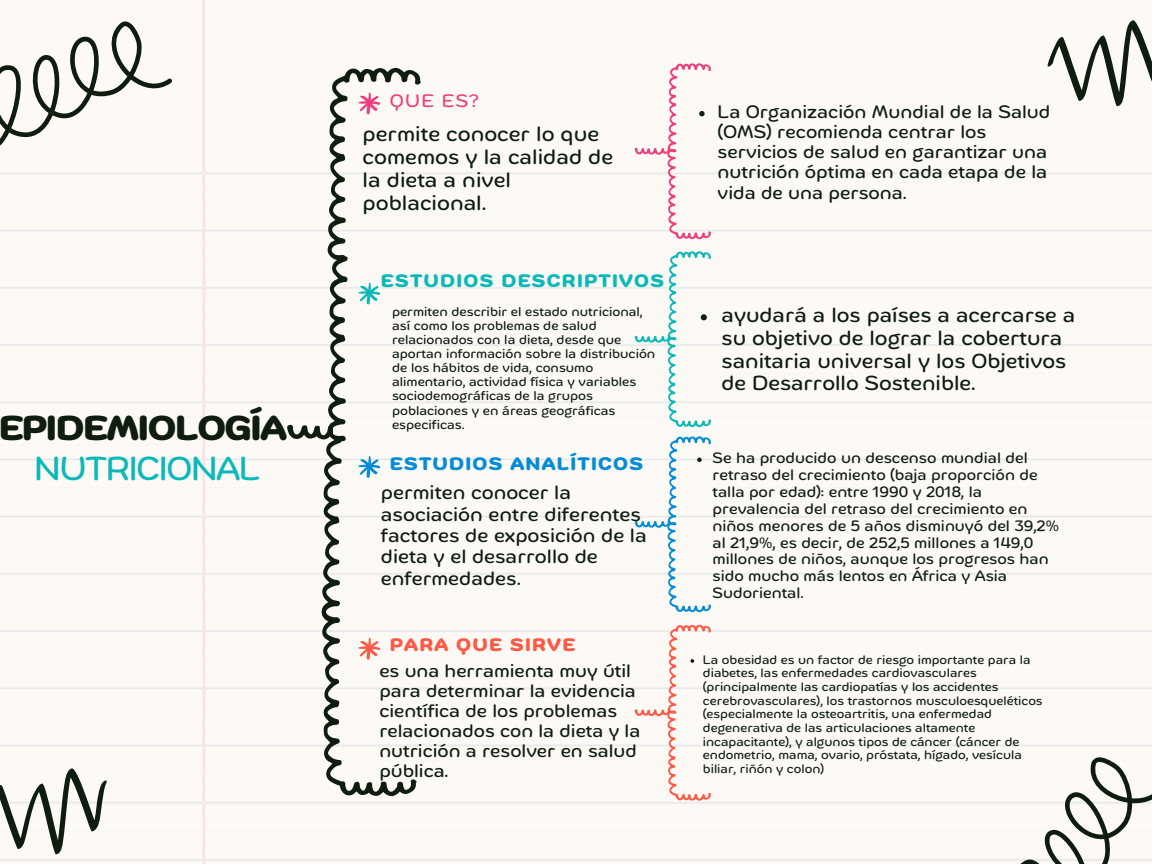
<style>
.page{position:relative;width:1152px;height:864px;background:#fdfaf5}
.page>*{position:absolute;margin:0;border:0;box-sizing:border-box;transform-origin:0 0}
.t1{font:700 34.5px "Mommi";letter-spacing:-.04em;color:#0f1d11}
.t2{font:33px "Mommi";letter-spacing:-.04em;color:#0cb9b8}
.t3{font:20.55px/23.1px "Mommi";color:#0f1d11}
.t4{font:20.25px/22.8px "Mommi";color:#0f1d11}
.t5{font:19.05px/21.5px "Mommi";color:#0f1d11}
.t6{font:18px/20.2px "Mommi";color:#0f1d11}
.t7{font:700 18px "Mommi";letter-spacing:.07em;color:#0cb9b8}
.t8{font:700 18px "Mommi";letter-spacing:.07em;color:#058cd7}
.t9{font:700 18px "Mommi";letter-spacing:.07em;color:#fd5a46}
.t10{font:18px "Mommi";color:#ef3e7c}
.t11{font:17.85px/20.1px "Mommi";color:#0f1d11}
.t12{font:15px/16.8px "Mommi";color:#0f1d11}
.t13{font:12.6px/14.1px "Mommi";color:#0f1d11}
.t14{font:12.15px/13.6px "Mommi";color:#0f1d11}
</style>
<div class="page">
<svg style="left:0;top:21px;width:172px;height:128px"></svg>
<svg style="left:288px;top:68px;width:133px;height:728px"></svg>
<svg style="left:983px;top:732px;width:169px;height:132px"></svg>
<svg style="left:635px;top:63px;width:76px;height:176px"></svg>
<svg style="left:635px;top:251px;width:76px;height:176px"></svg>
<svg style="left:635px;top:436px;width:76px;height:176px"></svg>
<svg style="left:635px;top:625px;width:76px;height:176px"></svg>
<svg style="left:1037px;top:0;width:115px;height:132px"></svg>
<svg style="left:0;top:729px;width:127px;height:135px"></svg>
<p class="t1" style="left:-2px;top:412px;width:290px">EPIDEMIOLOGÍA</p>
<p class="t2" style="left:34px;top:454px;width:228px">NUTRICIONAL</p>
<p class="t10" style="left:390px;top:92px;width:90px">QUE ES?</p>
<p class="t3" style="left:363px;top:123px;width:252px">permite conocer lo que comemos y la calidad de la dieta a nivel poblacional.</p>
<p class="t7" style="left:381px;top:273px;width:285px">ESTUDIOS DESCRIPTIVOS</p>
<p class="t13" style="left:392px;top:305px;width:265px">permiten describir el estado nutricional, así como los problemas de salud relacionados con la dieta, desde que aportan información sobre la distribución de los hábitos de vida, consumo alimentario, actividad física y variables sociodemográficas de la grupos poblaciones y en áreas geográficas especificas.</p>
<p class="t8" style="left:390px;top:456px;width:255px">ESTUDIOS ANALÍTICOS</p>
<p class="t5" style="left:381px;top:483px;width:267px">permiten conocer la asociación entre diferentes factores de exposición de la dieta y el desarrollo de enfermedades.</p>
<p class="t9" style="left:390px;top:637px;width:187px">PARA QUE SIRVE</p>
<p class="t11" style="left:379px;top:661px;width:262px">es una herramienta muy útil para determinar la evidencia científica de los problemas relacionados con la dieta y la nutrición a resolver en salud pública.</p>
<p class="t6" style="left:718px;top:102px;width:334px">La Organización Mundial de la Salud (OMS) recomienda centrar los servicios de salud en garantizar una nutrición óptima en cada etapa de la vida de una persona.</p>
<h5 class="t4" style="left:722px;top:304px;width:355px">ayudará a los países a acercarse a su objetivo de lograr la cobertura sanitaria universal y los Objetivos de Desarrollo Sostenible.</h5>
<p class="t12" style="left:713px;top:450px;width:348px">Se ha producido un descenso mundial del retraso del crecimiento (baja proporción de talla por edad): entre 1990 y 2018, la prevalencia del retraso del crecimiento en niños menores de 5 años disminuyó del 39,2% al 21,9%, es decir, de 252,5 millones a 149,0 millones de niños, aunque los progresos han sido mucho más lentos en África y Asia Sudoriental.</p>
<h3 class="t14" style="left:703px;top:653px;width:341px">La obesidad es un factor de riesgo importante para la diabetes, las enfermedades cardiovasculares (principalmente las cardiopatías y los accidentes cerebrovasculares), los trastornos musculoesqueléticos (especialmente la osteoartritis, una enfermedad degenerativa de las articulaciones altamente incapacitante), y algunos tipos de cáncer (cáncer de endometrio, mama, ovario, próstata, hígado, vesícula biliar, riñón y colon)</h3>
</div>
